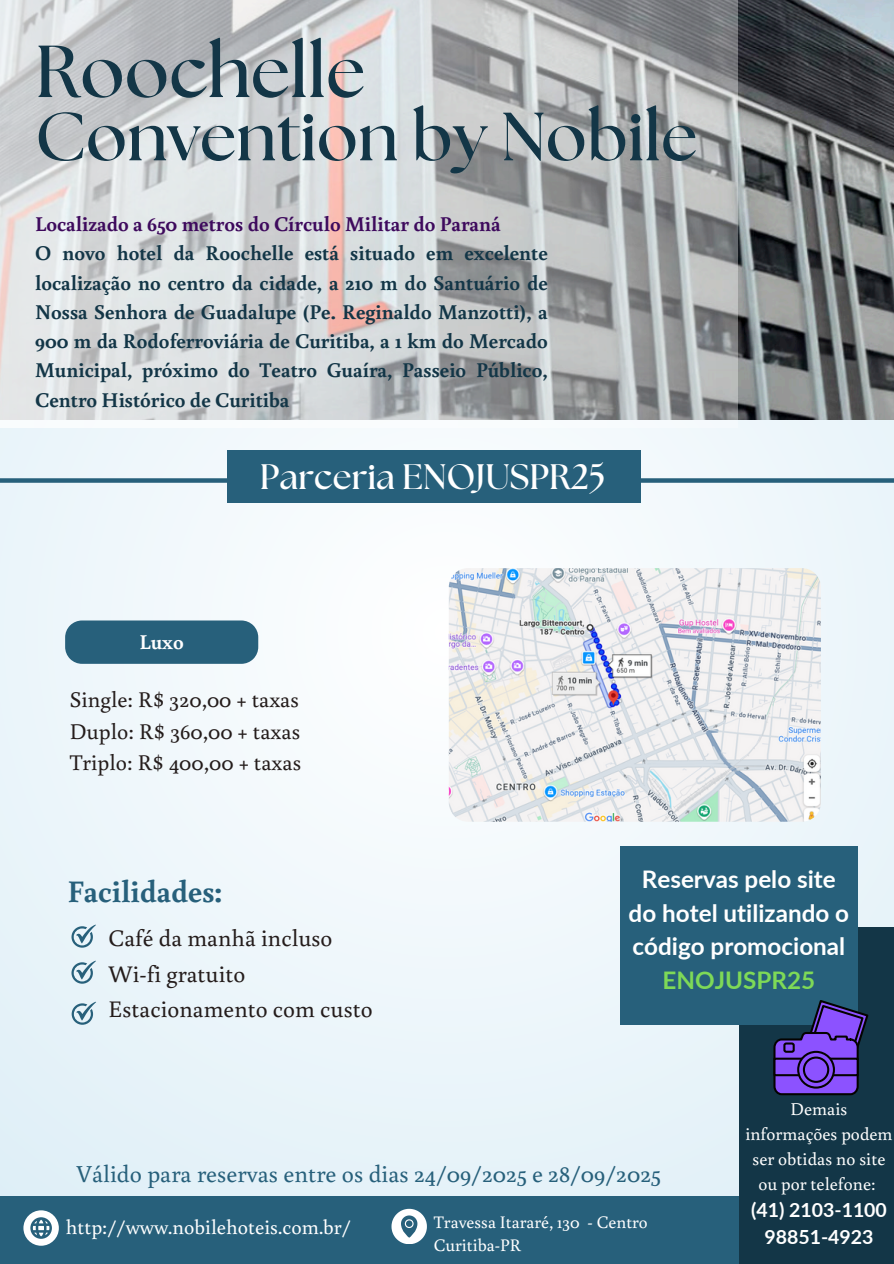
<style>
.page{position:relative;width:894px;height:1264px;background:#fff}
.page>*{position:absolute;margin:0;border:0;box-sizing:border-box;transform-origin:0 0}
.t1{font:700 73.35px "The Seasons";color:#133647}
.t2{font:700 67.95px "The Seasons";color:#133647}
.t3{font:700 35.4px "The Seasons";color:#fff}
.t4{font:700 31.35px "Buenard";color:#27607b}
.t5{font:24.3px "Buenard";color:#27607b}
.t6{font:700 24.15px/33.8px "Lato";color:#fff;text-align:center}
.t7{font:23.7px "Buenard";color:#241c1b}
.t8{font:22.5px/31.3px "Buenard";color:#241c1b;text-align:justify}
.t9{font:700 21px/29.2px "Buenard";color:#133647}
.t10{font:700 21px "Buenard";color:#fff}
.t11{font:20.55px "Buenard";color:#fff}
.t12{font:700 19.5px/27px "Lato";color:#fff;text-align:center}
.t13{font:18px/24.8px "Buenard";color:#fff;text-align:center}
.t14{font:17.55px "Buenard";color:#fff}
.s1{color:#3e0a5d}
.s2{color:#7ed957}
</style>
<div class="page">
<div style="left:0;top:0;width:893px;height:1263px;background:linear-gradient(to right,#eef6fb,#eef6fa)"></div>
<img style="left:737px;top:0;width:156px;height:419px">
<svg style="left:0;top:0;width:737px;height:427px;background:#c3c5c6"></svg>
<div style="left:0;top:478px;width:279px;height:5px;background:#27607b"></div>
<div style="left:614px;top:478px;width:279px;height:5px;background:#27607b"></div>
<div style="left:227px;top:450px;width:413px;height:53px;background:#27607b"></div>
<img style="left:448px;top:568px;width:372px;height:253px">
<svg style="left:65px;top:620px;width:193px;height:44px;background:#2f6680"></svg>
<div style="left:0;top:1196px;width:893px;height:67px;background:#27607b"></div>
<svg style="left:23px;top:1210px;width:35px;height:35px"></svg>
<svg style="left:391px;top:1208px;width:35px;height:35px"></svg>
<div style="left:738px;top:927px;width:155px;height:336px;background:#133647"></div>
<div style="left:620px;top:846px;width:237px;height:178px;background:#27607b"></div>
<svg style="left:71px;top:924px;width:25px;height:23px"></svg>
<svg style="left:71px;top:960px;width:25px;height:23px"></svg>
<svg style="left:773px;top:999px;width:94px;height:96px"></svg>
<div style="left:774px;top:1058px;width:83px;height:17px;background:#8c52ff"></div>
<div style="left:773px;top:1057px;width:85px;height:19px;border:2px solid #040200"></div>
<svg style="left:798px;top:1051px;width:35px;height:36px"></svg>
<div style="left:797px;top:1050px;width:37px;height:38px;border:2px solid #040200;border-radius:50%"></div>
<div style="left:803px;top:1057px;width:25px;height:24px;background:#8c52ff;border-radius:50%"></div>
<div style="left:802px;top:1056px;width:27px;height:26px;border:2px solid #040200;border-radius:50%"></div>
<div style="left:784px;top:1043px;width:9px;height:8px;background:#8c52ff;border-radius:2px"></div>
<div style="left:783px;top:1042px;width:11px;height:10px;border:2px solid #040200;border-radius:2px"></div>
<svg style="left:72px;top:1001px;width:24px;height:23px"></svg>
<h5 class="t1" style="left:35px;top:38px;width:332px">Roochelle</h5>
<p class="t2" style="left:35px;top:106px;width:663px">Convention by Nobile</p>
<h4 class="t9" style="left:35px;top:208px;width:514px"><span class="s1">Localizado a 650 metros do Círculo Militar do Paraná<br></span>O novo hotel da Roochelle está situado em excelente localização no centro da cidade, a 210 m do Santuário de Nossa Senhora de Guadalupe (Pe. Reginaldo Manzotti), a 900 m da Rodoferroviária de Curitiba, a 1 km do Mercado Municipal, próximo do Teatro Guaíra, Passeio Público, Centro Histórico de Curitiba</h4>
<p class="t10" style="left:139px;top:627px;width:46px">Luxo</p>
<h3 class="t3" style="left:260px;top:460px;width:347px">Parceria ENOJUSPR25</h3>
<p class="t8" style="left:70px;top:683px;width:233px">Single: R$ 320,00 + taxas Duplo: R$ 360,00 + taxas Triplo: R$ 400,00 + taxas</p>
<p class="t4" style="left:67px;top:869px;width:156px">Facilidades:</p>
<p class="t6" style="left:628px;top:861px;width:222px">Reservas pelo site do hotel utilizando o código promocional<br><span class="s2">ENOJUSPR25</span></p>
<p class="t7" style="left:109px;top:992px;width:265px">Estacionamento com custo</p>
<p class="t7" style="left:109px;top:921px;width:225px">Café da manhã incluso</p>
<h6 class="t7" style="left:109px;top:957px;width:138px">Wi-fi gratuito</h6>
<p class="t5" style="left:76px;top:1157px;width:586px">Válido para reservas entre os dias 24/09/2025 e 28/09/2025</p>
<h6 class="t11" style="left:66px;top:1212px;width:286px">http://www.nobilehoteis.com.br/</h6>
<p class="t14" style="left:433px;top:1209px;width:215px">Travessa Itararé, 130 - Centro</p>
<h1 class="t14" style="left:433px;top:1233px;width:89px">Curitiba-PR</h1>
<h2 class="t13" style="left:745px;top:1096px;width:149px">Demais informações podem ser obtidas no site ou por telefone:</h2>
<p class="t12" style="left:750px;top:1195px;width:137px">(41) 2103-1100<br>98851-4923</p>
</div>
